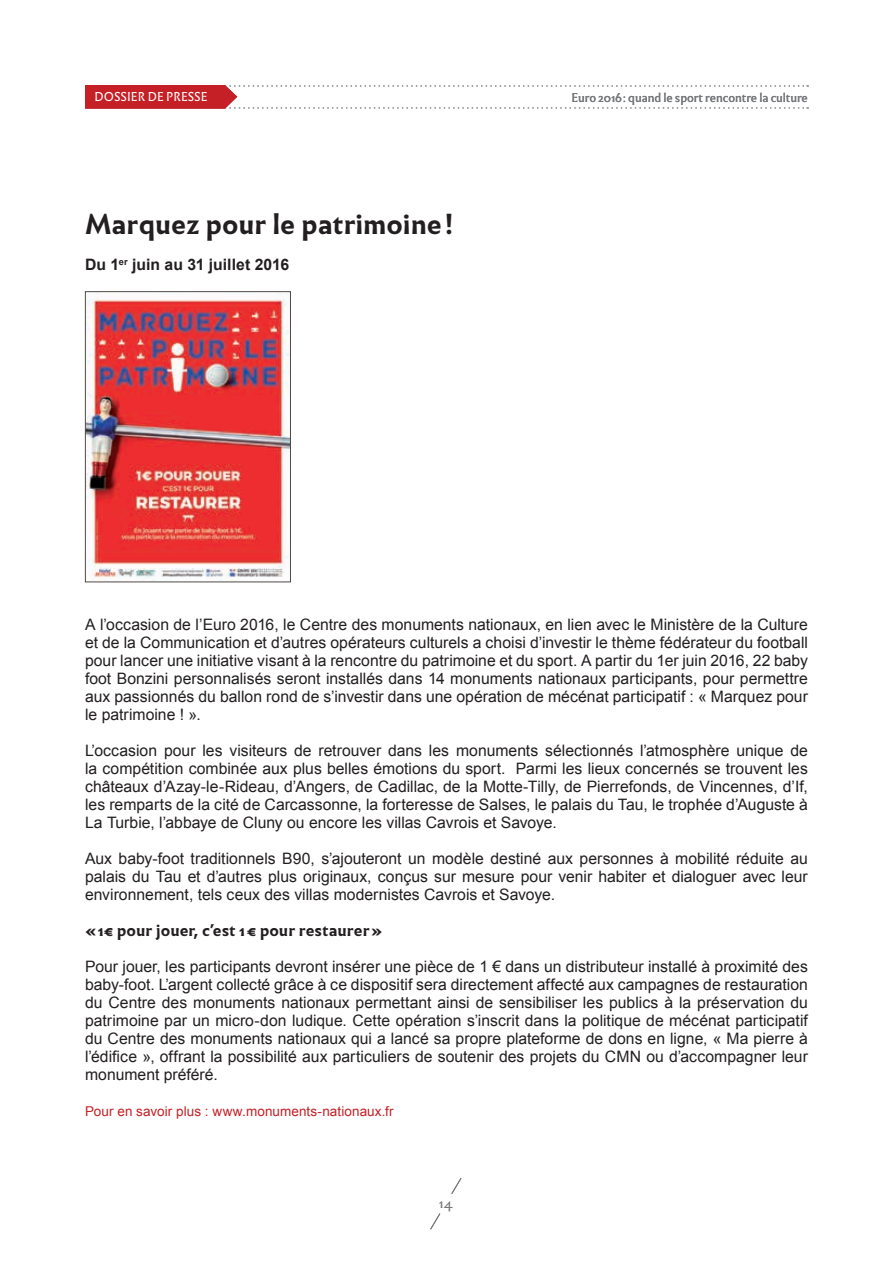
<style>
.page{position:relative;width:893px;height:1263px;background:#fff}
.page>*{position:absolute;margin:0;border:0;box-sizing:border-box;transform-origin:0 0}
.t1{font:700 27px "Infini";color:#231f20}
.t2{font:15.75px/18px "Arial";color:#231f20;text-align:justify}
.t3{font:700 15.75px "Infini";color:#231f20}
.t4{font:700 15.75px "Arial";color:#231f20}
.t5{font:13.5px "Arial";letter-spacing:.005em;color:#c42026}
.t6{font:13.5px "Infini";color:#76787b}
.t7{font:12px "Infini";letter-spacing:-.01em;color:#76787b}
.t8{font:12px "Infini";color:#fff}
</style>
<div class="page">
<svg style="left:85px;top:85px;width:723px;height:24px"></svg>
<svg style="left:430px;top:1178px;width:32px;height:52px"></svg>
<div style="left:434px;top:1192px;width:23px;height:23px;background:#fff;border-radius:50%"></div>
<img style="left:87px;top:293px;width:202px;height:287px">
<div style="left:85px;top:291px;width:206px;height:291px;border:1px solid #524a47"></div>
<p class="t8" style="left:95px;top:88px;width:115px">dossier de presse</p>
<p class="t7" style="left:571px;top:88px;width:238px">Euro 2016 : quand le sport rencontre la culture</p>
<h1 class="t1" style="left:85px;top:203px;width:370px">Marquez pour le patrimoine !</h1>
<p class="t4" style="left:85px;top:254px;width:206px">Du 1<sup>er</sup> juin au 31 juillet 2016</p>
<p class="t2" style="left:85px;top:616px;width:724px">A l’occasion de l’Euro 2016, le Centre des monuments nationaux, en lien avec le Ministère de la Culture et de la Communication et d’autres opérateurs culturels a choisi d’investir le thème fédérateur du football pour lancer une initiative visant à la rencontre du patrimoine et du sport. A partir du 1er juin 2016, 22 baby foot Bonzini personnalisés seront installés dans 14 monuments nationaux participants, pour permettre aux passionnés du ballon rond de s’investir dans une opération de mécénat participatif : « Marquez pour le patrimoine ! ».</p>
<p class="t2" style="left:85px;top:742px;width:724px">L’occasion pour les visiteurs de retrouver dans les monuments sélectionnés l’atmosphère unique de la compétition combinée aux plus belles émotions du sport. Parmi les lieux concernés se trouvent les châteaux d’Azay-le-Rideau, d’Angers, de Cadillac, de la Motte-Tilly, de Pierrefonds, de Vincennes, d’If, les remparts de la cité de Carcassonne, la forteresse de Salses, le palais du Tau, le trophée d’Auguste à La Turbie, l’abbaye de Cluny ou encore les villas Cavrois et Savoye.</p>
<p class="t2" style="left:85px;top:850px;width:724px">Aux baby-foot traditionnels B90, s’ajouteront un modèle destiné aux personnes à mobilité réduite au palais du Tau et d’autres plus originaux, conçus sur mesure pour venir habiter et dialoguer avec leur environnement, tels ceux des villas modernistes Cavrois et Savoye.</p>
<p class="t3" style="left:85px;top:918px;width:299px">« 1€ pour jouer, c’est 1 € pour restaurer »</p>
<p class="t2" style="left:85px;top:958px;width:724px">Pour jouer, les participants devront insérer une pièce de 1 € dans un distributeur installé à proximité des baby-foot. L’argent collecté grâce à ce dispositif sera directement affecté aux campagnes de restauration du Centre des monuments nationaux permettant ainsi de sensibiliser les publics à la préservation du patrimoine par un micro-don ludique. Cette opération s’inscrit dans la politique de mécénat participatif du Centre des monuments nationaux qui a lancé sa propre plateforme de dons en ligne, « Ma pierre à l’édifice », offrant la possibilité aux particuliers de soutenir des projets du CMN ou d’accompagner leur monument préféré.</p>
<p class="t5" style="left:85px;top:1102px;width:310px">Pour en savoir plus : www.monuments-nationaux.fr</p>
<p class="t6" style="left:439px;top:1193px;width:15px">14</p>
</div>
